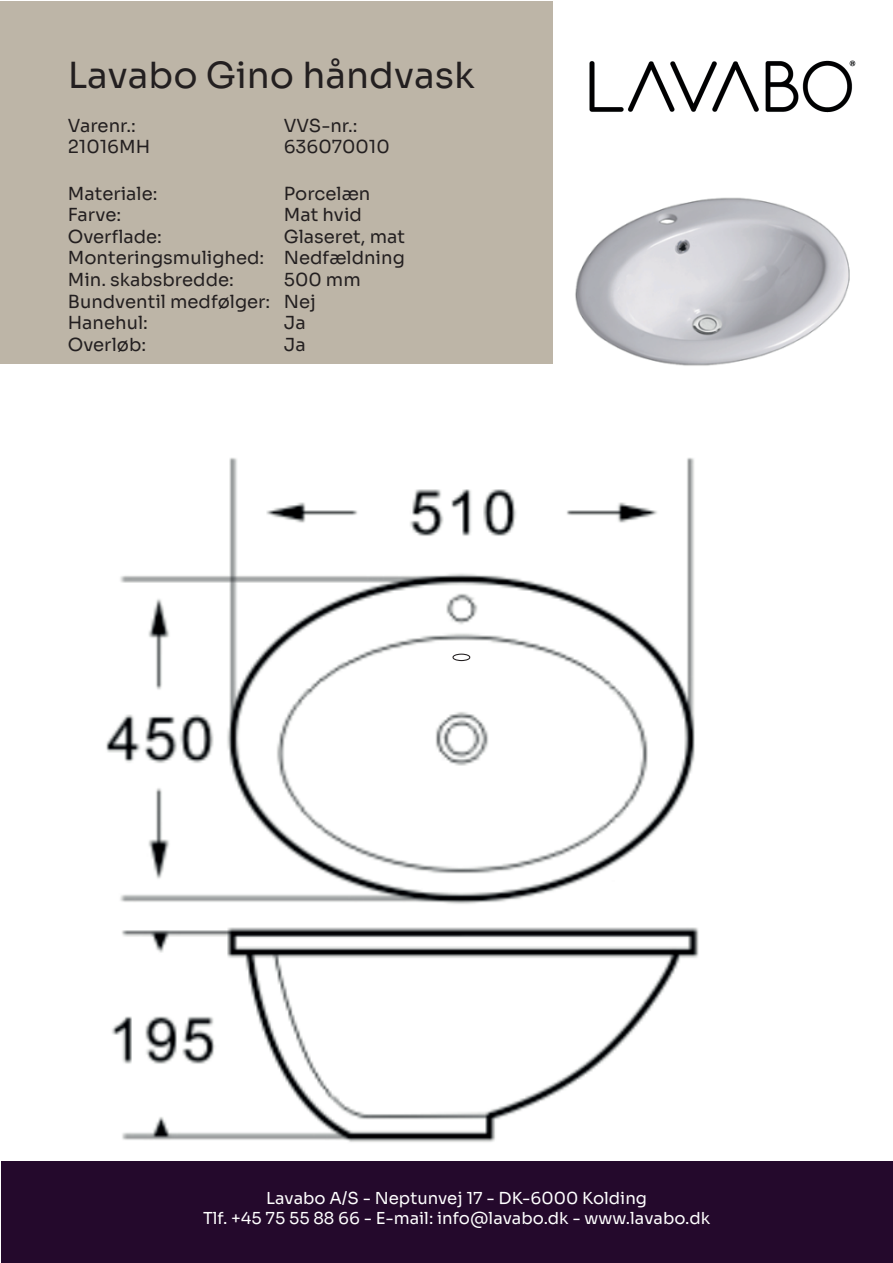
<style>
.page{position:relative;width:893px;height:1263px;background:#fff}
.page>*{position:absolute;margin:0;border:0;box-sizing:border-box;transform-origin:0 0}
.t1{font:36px "Sora";color:#231f20}
.t2{font:18px/21.6px "Sora";color:#231f20;text-align:justify}
.t3{font:16.5px/19.8px "Sora";color:#fff;text-align:center}
</style>
<div class="page">
<img style="left:106px;top:457px;width:589px;height:447px">
<img style="left:112px;top:927px;width:587px;height:215px">
<img style="left:575px;top:197px;width:275px;height:169px">
<div style="left:1px;top:1162px;width:892px;height:101px;background:#24092c"></div>
<div style="left:0;top:1px;width:552px;height:362px;background:#bdb5a7"></div>
<svg style="left:449px;top:653px;width:24px;height:9px"></svg>
<img style="left:589px;top:60px;width:267px;height:53px">
<h1 class="t1" style="left:68px;top:46px;width:409px">Lavabo Gino håndvask</h1>
<p class="t2" style="left:68px;top:113px;width:70px">Varenr.:</p>
<p class="t2" style="left:284px;top:113px;width:75px">VVS-nr.:</p>
<p class="t2" style="left:68px;top:134px;width:84px">21016MH</p>
<p class="t2" style="left:284px;top:134px;width:108px">636070010</p>
<p class="t2" style="left:68px;top:181px;width:91px">Materiale:</p>
<p class="t2" style="left:284px;top:181px;width:88px">Porcelæn</p>
<p class="t2" style="left:68px;top:202px;width:55px">Farve:</p>
<p class="t2" style="left:284px;top:202px;width:80px">Mat hvid</p>
<p class="t2" style="left:68px;top:224px;width:96px">Overflade:</p>
<p class="t2" style="left:68px;top:224px;width:339px;text-indent:216px">Glaseret, mat Monteringsmulighed: Nedfældning Min. skabsbredde:</p>
<p class="t2" style="left:68px;top:267px;width:294px;text-align:left;text-indent:216px">500 mm<br>Bundventil medfølger: Nej<br>Hanehul:</p>
<p class="t2" style="left:284px;top:310px;width:23px">Ja</p>
<p class="t2" style="left:68px;top:332px;width:80px">Overløb:</p>
<p class="t2" style="left:284px;top:332px;width:23px">Ja</p>
<p class="t3" style="left:203px;top:1186px;width:509px">Lavabo A/S - Neptunvej 17 - DK-6000 Kolding<br>Tlf. +45 75 55 88 66 - E-mail: info@lavabo.dk - www.lavabo.dk</p>
</div>
